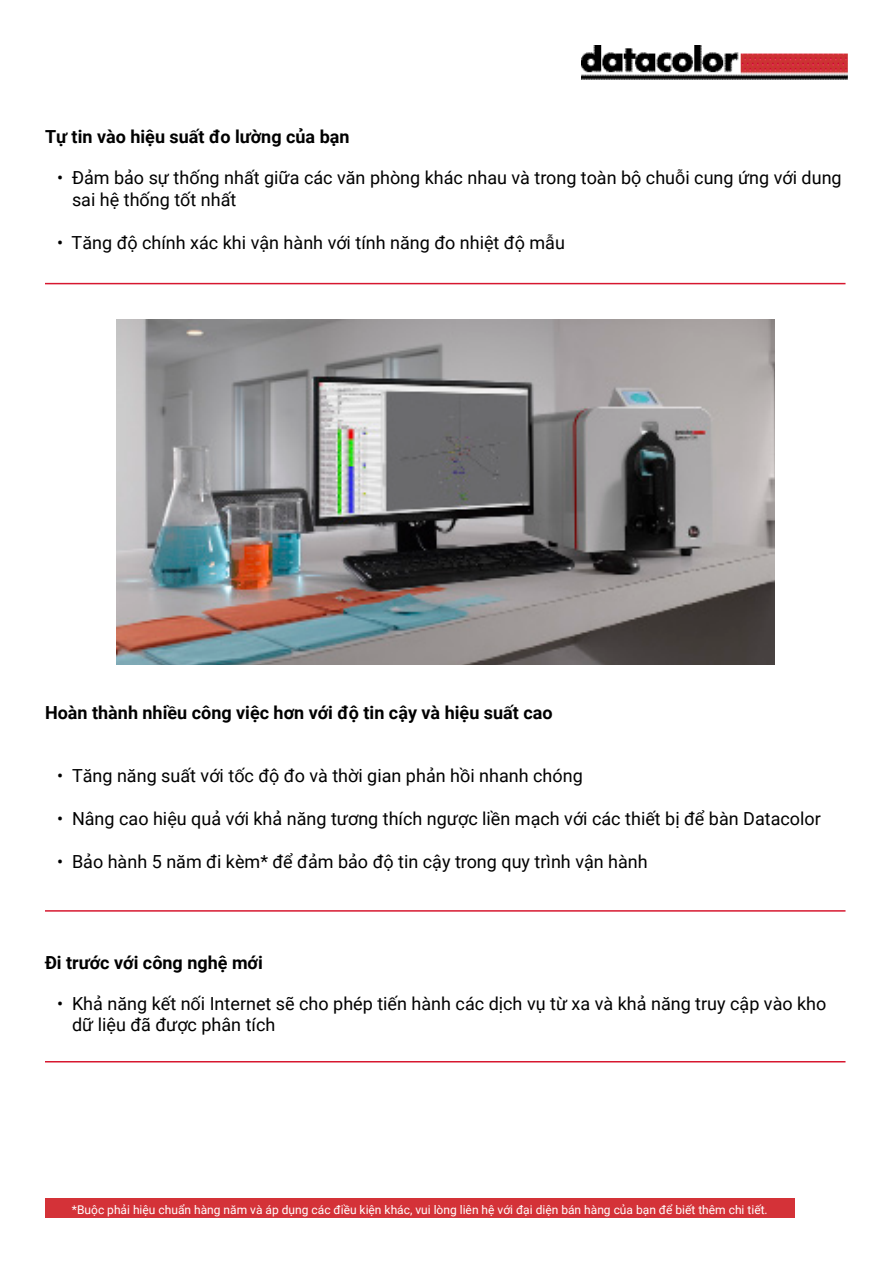
<style>
.page{position:relative;width:893px;height:1263px;background:#fff}
.page>*{position:absolute;margin:0;border:0;box-sizing:border-box;transform-origin:0 0}
.t1{font:18px/21.6px "Roboto";color:#000}
.t2{font:700 18px "Roboto";color:#000}
.t3{font:12px "Roboto";color:#fff}
</style>
<div class="page">
<hr style="left:45px;top:910px;width:800px;height:2px;background:#d7172f">
<hr style="left:45px;top:1061px;width:800px;height:1px;background:#d7172f">
<hr style="left:45px;top:283px;width:800px;height:1px;background:#d7172f">
<img style="left:116px;top:319px;width:658px;height:346px">
<div style="left:45px;top:1198px;width:749px;height:20px;background:#d43238"></div>
<img style="left:581px;top:45px;width:267px;height:34px">
<p class="t2" style="left:45px;top:124px;width:306px">Tự tin vào hiệu suất đo lường của bạn</p>
<p class="t1" style="left:72px;top:166px;width:771px;text-indent:-15px">• Đảm bảo sự thống nhất giữa các văn phòng khác nhau và trong toàn bộ chuỗi cung ứng với dung sai hệ thống tốt nhất</p>
<p class="t1" style="left:57px;top:231px;width:509px">• Tăng độ chính xác khi vận hành với tính năng đo nhiệt độ mẫu</p>
<p class="t2" style="left:45px;top:699px;width:509px">Hoàn thành nhiều công việc hơn với độ tin cậy và hiệu suất cao</p>
<p class="t1" style="left:57px;top:764px;width:527px">• Tăng năng suất với tốc độ đo và thời gian phản hồi nhanh chóng</p>
<p class="t1" style="left:57px;top:807px;width:765px">• Nâng cao hiệu quả với khả năng tương thích ngược liền mạch với các thiết bị để bàn Datacolor</p>
<p class="t1" style="left:57px;top:850px;width:592px">• Bảo hành 5 năm đi kèm* để đảm bảo độ tin cậy trong quy trình vận hành</p>
<p class="t2" style="left:45px;top:950px;width:219px">Đi trước với công nghệ mới</p>
<p class="t1" style="left:72px;top:992px;width:756px;text-indent:-15px">• Khả năng kết nối Internet sẽ cho phép tiến hành các dịch vụ từ xa và khả năng truy cập vào kho dữ liệu đã được phân tích</p>
<p class="t3" style="left:72px;top:1202px;width:697px">*Buộc phải hiệu chuẩn hàng năm và áp dụng các điều kiện khác, vui lòng liên hệ với đại diện bán hàng của bạn để biết thêm chi tiết.</p>
</div>
